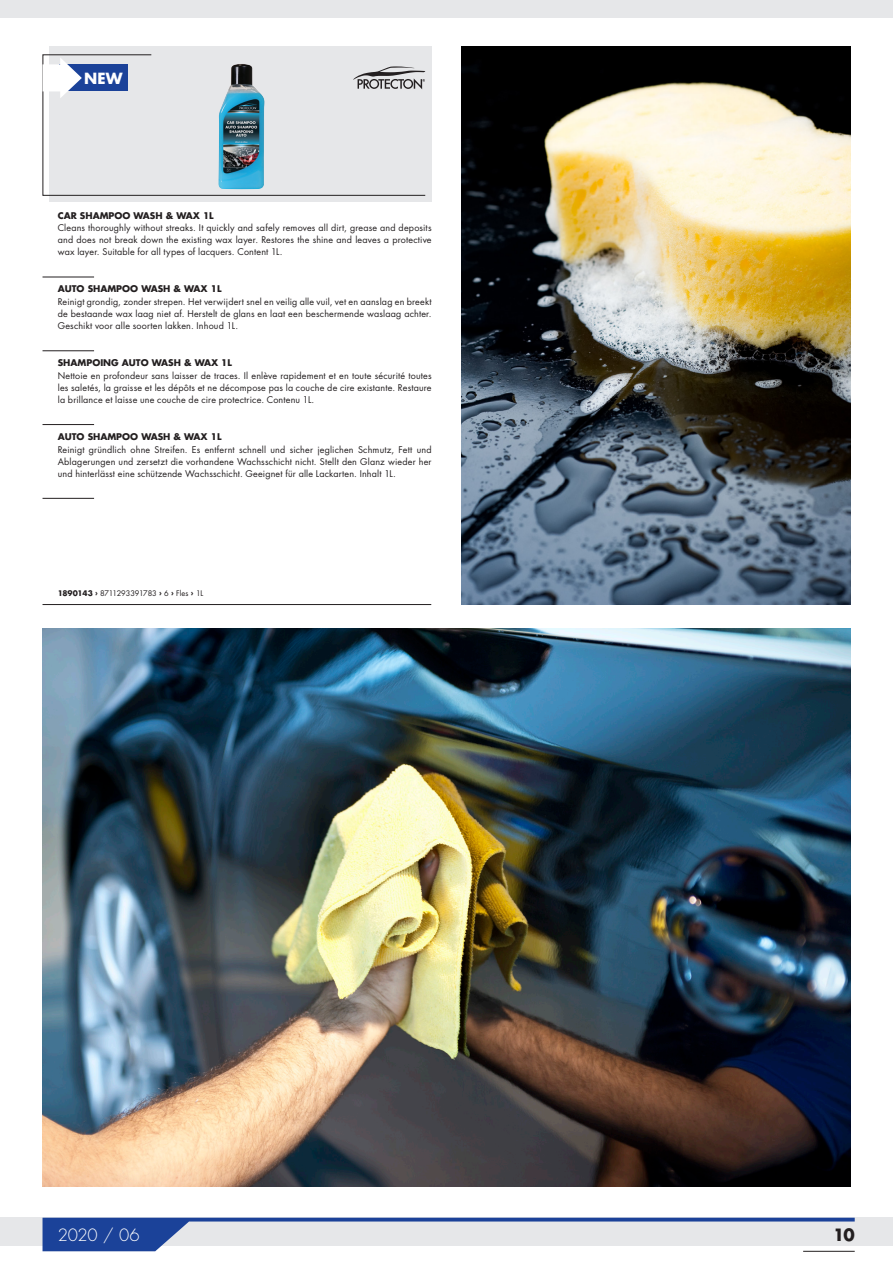
<style>
.page{position:relative;width:893px;height:1263px;background:#fff}
.page>*{position:absolute;margin:0;border:0;box-sizing:border-box;transform-origin:0 0}
.t1{font:300 16.5px "Futura Std";letter-spacing:-.015em;color:#fff}
.t2{font:700 16.5px "Futura Std";color:#231f20}
.t3{font:700 15px "Futura Std";color:#fff}
._03_Beschrijving_tek{font:9px/12px "Futura Std";letter-spacing:.02em;color:#231f20;text-align:justify}
.t4{font:700 9px "Futura Std";color:#231f20}
._03_Beschrijving_tek-2{font:7.5px "Futura Std";letter-spacing:-.015em;color:#231f20}
.s1{font-weight:700}
</style>
<div class="page">
<div style="left:0;top:1218px;width:893px;height:28px;background:#e6e7e9"></div>
<div style="left:0;top:0;width:893px;height:17px;background:#e6e7e9"></div>
<svg style="left:43px;top:1218px;width:812px;height:33px"></svg>
<hr style="left:803px;top:1251px;width:52px;height:1px;background:#231f20">
<div style="left:49px;top:47px;width:383px;height:155px;background:#e6e7e9"></div>
<svg style="left:42px;top:54px;width:384px;height:142px"></svg>
<hr style="left:43px;top:604px;width:388px;height:1px;background:#231f20">
<hr style="left:43px;top:277px;width:51px;height:1px;background:#231f20">
<hr style="left:43px;top:350px;width:51px;height:1px;background:#231f20">
<hr style="left:43px;top:424px;width:51px;height:1px;background:#231f20">
<hr style="left:43px;top:498px;width:51px;height:1px;background:#231f20">
<img style="left:218px;top:64px;width:48px;height:125px">
<svg style="left:353px;top:66px;width:72px;height:23px"></svg>
<div style="left:59px;top:64px;width:69px;height:27px;background:#1b4299"></div>
<svg style="left:43px;top:57px;width:39px;height:41px"></svg>
<img style="left:461px;top:47px;width:389px;height:558px">
<img style="left:43px;top:628px;width:807px;height:558px">
<p class="t3" style="left:84px;top:68px;width:40px">NEW</p>
<p class="t4" style="left:58px;top:209px;width:157px">CAR SHAMPOO WASH &amp; WAX 1L</p>
<p class="_03_Beschrijving_tek" style="left:58px;top:222px;width:375px">Cleans thoroughly without streaks. It quickly and safely removes all dirt, grease and deposits and does not break down the existing wax layer. Restores the shine and leaves a protective wax layer. Suitable for all types of lacquers. Content 1L.</p>
<p class="t4" style="left:58px;top:283px;width:165px">AUTO SHAMPOO WASH &amp; WAX 1L</p>
<p class="_03_Beschrijving_tek" style="left:58px;top:296px;width:375px">Reinigt grondig, zonder strepen. Het verwijdert snel en veilig alle vuil, vet en aanslag en breekt de bestaande wax laag niet af. Herstelt de glans en laat een beschermende waslaag achter.<br>Geschikt voor alle soorten lakken. Inhoud 1L.</p>
<p class="t4" style="left:58px;top:357px;width:176px">SHAMPOING AUTO WASH &amp; WAX 1L</p>
<p class="_03_Beschrijving_tek" style="left:58px;top:370px;width:375px">Nettoie en profondeur sans laisser de traces. Il enlève rapidement et en toute sécurité toutes les saletés, la graisse et les dépôts et ne décompose pas la couche de cire existante. Restaure la brillance et laisse une couche de cire protectrice. Contenu 1L.</p>
<p class="t4" style="left:58px;top:430px;width:165px">AUTO SHAMPOO WASH &amp; WAX 1L</p>
<p class="_03_Beschrijving_tek" style="left:58px;top:443px;width:375px">Reinigt gründlich ohne Streifen. Es entfernt schnell und sicher jeglichen Schmutz, Fett und Ablagerungen und zersetzt die vorhandene Wachsschicht nicht. Stellt den Glanz wieder her und hinterlässt eine schützende Wachsschicht. Geeignet für alle Lackarten. Inhalt 1L.</p>
<p class="_03_Beschrijving_tek-2" style="left:58px;top:589px;width:147px"><span class="s1">1890143 ›</span> 8711293391783 <span class="s1">›</span> 6 <span class="s1">›</span> Fles <span class="s1">›</span> 1L</p>
<h1 class="t1" style="left:58px;top:1225px;width:84px">2020 / 06</h1>
<h1 class="t2" style="left:833px;top:1224px;width:23px">10</h1>
</div>
